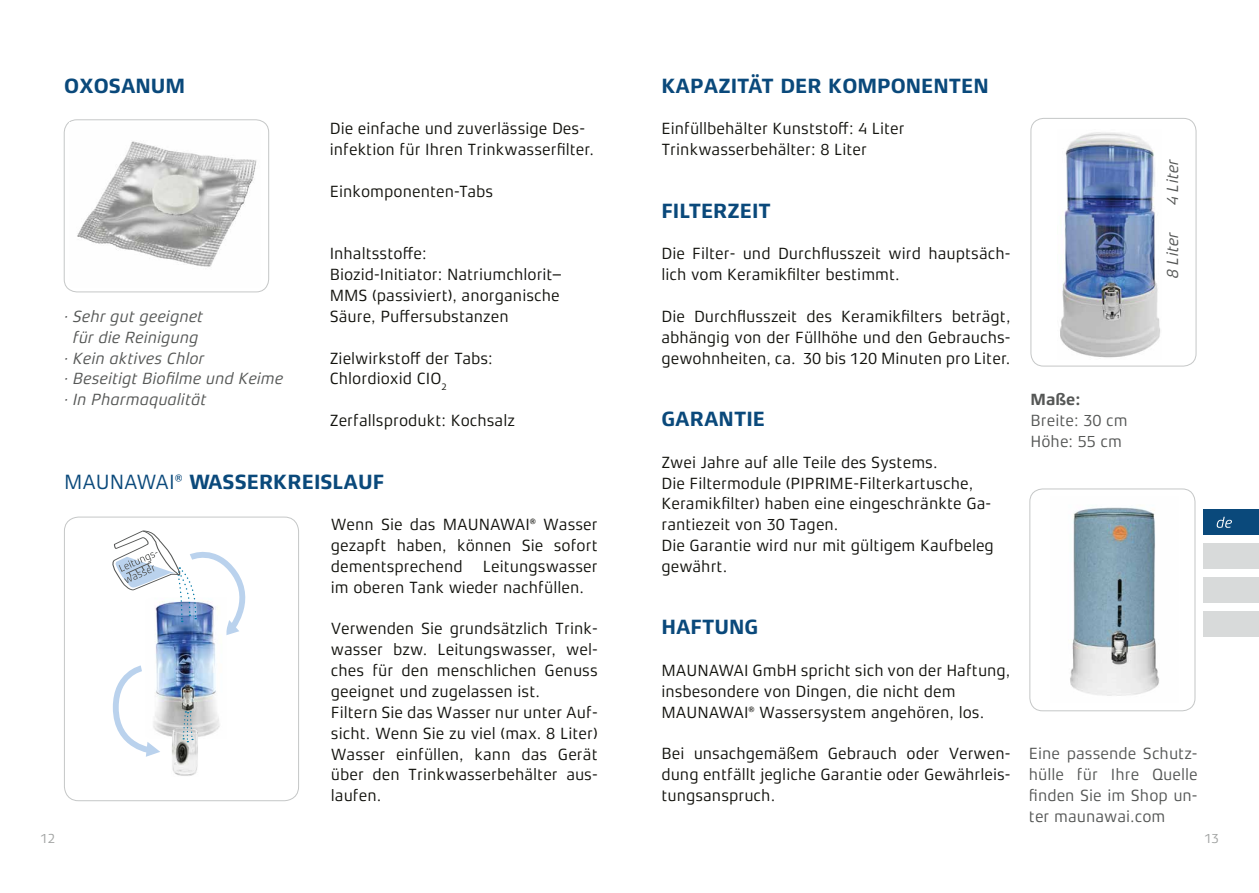
<style>
.page{position:relative;width:1259px;height:893px;background:#fff}
.page>*{position:absolute;margin:0;border:0;box-sizing:border-box;transform-origin:0 0}
.t1{font:700 21px "Xenois Sans Pro";color:#0a497b}
.t2{font:16.5px/20.9px "Xenois Sans Pro";color:#12120d}
.t3{font:italic 16.5px "Xenois Sans Pro";color:#555756}
.t4{font:16.5px/20.9px "Xenois Sans Pro";color:#555756}
.t5{font:700 16.5px "Xenois Sans Pro";color:#555756}
.t6{font:13.5px "Xenois Sans Pro";color:#a1a3a2}
.s1{font-weight:400}
</style>
<div class="page">
<div style="left:1030px;top:118px;width:166px;height:248px;border:1px solid #c5c7c7;border-radius:13px"></div>
<img style="left:1060px;top:132px;width:100px;height:226px">
<div style="left:64px;top:517px;width:235px;height:284px;border:1px solid #c5c7c7;border-radius:14px"></div>
<img style="left:155px;top:636px;width:65px;height:103px">
<svg style="left:112px;top:662px;width:48px;height:95px"></svg>
<svg style="left:112px;top:530px;width:134px;height:106px"></svg>
<img style="left:173px;top:728px;width:25px;height:48px">
<svg style="left:182px;top:711px;width:11px;height:31px"></svg>
<div style="left:1203px;top:611px;width:56px;height:26px;background:#d8dada"></div>
<div style="left:1203px;top:577px;width:56px;height:26px;background:#d8dada"></div>
<div style="left:1203px;top:543px;width:56px;height:26px;background:#d8dada"></div>
<div style="left:1203px;top:509px;width:56px;height:26px;background:#0a497b"></div>
<svg style="left:1216px;top:517px;width:16px;height:11px"></svg>
<div style="left:64px;top:119px;width:205px;height:173px;border:1px solid #c5c7c7;border-radius:13px"></div>
<img style="left:77px;top:141px;width:180px;height:126px">
<div style="left:1029px;top:489px;width:166px;height:222px;border:1px solid #c5c7c7;border-radius:13px"></div>
<img style="left:1070px;top:507px;width:89px;height:189px">
<p class="t1" style="left:64px;top:74px;width:120px">OXOSANUM</p>
<p class="t3" style="left:64px;top:307px;width:141px">· Sehr gut geeignet</p>
<p class="t3" style="left:73px;top:328px;width:127px">für die Reinigung</p>
<p class="t3" style="left:64px;top:349px;width:142px">· Kein aktives Chlor</p>
<p class="t3" style="left:64px;top:369px;width:221px">· Beseitigt Biofilme und Keime</p>
<p class="t3" style="left:64px;top:390px;width:144px">· In Pharmaqualität</p>
<p class="t2" style="left:330px;top:118px;width:266px">Die einfache und zuverlässige Des&shy;infektion für Ihren Trinkwasserfilter.</p>
<p class="t2" style="left:330px;top:181px;width:165px">Einkomponenten-Tabs</p>
<p class="t2" style="left:330px;top:243px;width:233px">Inhaltsstoffe:<br>Biozid-Initiator: Natriumchlorit–<br>MMS (passiviert), anorganische<br>Säure, Puffersubstanzen</p>
<p class="t2" style="left:330px;top:348px;width:165px">Zielwirkstoff der Tabs:<br>Chlordioxid CIO<sub>2</sub></p>
<p class="t2" style="left:330px;top:410px;width:187px">Zerfallsprodukt: Kochsalz</p>
<p class="t1" style="left:64px;top:469px;width:172px"><span class="s1">MAUNAWAI®</span> WASSERKREISL</p>
<p class="t1" style="left:343px;top:469px;width:39px">AUF</p>
<p class="t2" style="left:331px;top:514px;width:268px;text-align:justify">Wenn Sie das MAUNAWAI® Wasser gezapft haben, können Sie sofort dementsprechend Leitungswasser im oberen Tank wieder nachfüllen.</p>
<p class="t2" style="left:331px;top:618px;width:268px">Verwenden Sie grundsätzlich Trink&shy;wasser bzw. Leitungswasser, wel&shy;ches für den menschlichen Genuss geeignet und zugelassen ist.<br>Filtern Sie das Wasser nur unter Auf&shy;sicht. Wenn Sie zu viel (max. 8 Liter)<br>Wasser einfüllen, kann das Gerät über den Trinkwasserbehälter aus&shy;laufen.</p>
<p class="t1" style="left:661px;top:74px;width:326px">KAPAZITÄT DER KOMPONENTEN</p>
<p class="t2" style="left:661px;top:118px;width:245px">Einfüllbehälter Kunststoff: 4 Liter<br>Trinkwasserbehälter: 8 Liter</p>
<p class="t1" style="left:661px;top:199px;width:110px">FILTERZEIT</p>
<p class="t2" style="left:661px;top:243px;width:351px">Die Filter- und Durchflusszeit wird hauptsäch&shy;lich vom Keramikfilter bestimmt.</p>
<p class="t2" style="left:661px;top:306px;width:351px;text-align:justify">Die Durchflusszeit des Keramikfilters beträgt, abhängig von der Füllhöhe und den Gebrauchs&shy;gewohnheiten, ca. 30 bis 120 Minuten pro Liter.</p>
<p class="t1" style="left:661px;top:407px;width:58px">GARANT</p>
<p class="t1" style="left:746px;top:407px;width:20px">IE</p>
<p class="t2" style="left:661px;top:452px;width:334px">Zwei Jahre auf alle Teile des Systems.<br>Die Filtermodule (PIPRIME-Filterkartusche, Keramikfilter) haben eine eingeschränkte Ga&shy;rantiezeit von 30 Tagen.<br>Die Garantie wird nur mit gültigem Kaufbeleg gewährt.</p>
<p class="t1" style="left:661px;top:615px;width:56px">HAFTUNG</p>
<p class="t2" style="left:661px;top:660px;width:351px">MAUNAWAI GmbH spricht sich von der Haftung, insbesondere von Dingen, die nicht dem<br>MAUNAWAI® Wassersystem angehören, los.</p>
<p class="t2" style="left:661px;top:743px;width:351px;text-align:justify">Bei unsachgemäßem Gebrauch oder Verwen&shy;dung entfällt jegliche Garantie oder Gewährleis&shy;tungsanspruch.</p>
<p class="t3" style="left:1163px;top:205px;width:48px;rotate:-90deg">4 Liter</p>
<p class="t3" style="left:1163px;top:278px;width:48px;rotate:-90deg">8 Liter</p>
<p class="t5" style="left:1030px;top:390px;width:51px">MAßE:</p>
<p class="t4" style="left:1030px;top:410px;width:99px">Breite: 30 cm<br>Höhe: 55 cm</p>
<p class="t4" style="left:1029px;top:743px;width:170px;text-align:justify">Eine passende Schutz&shy;hülle für Ihre Quelle finden Sie im Shop un&shy;ter maunawai.com</p>
<p class="t6" style="left:40px;top:831px;width:16px">12</p>
<p class="t6" style="left:1204px;top:831px;width:16px">13</p>
</div>
